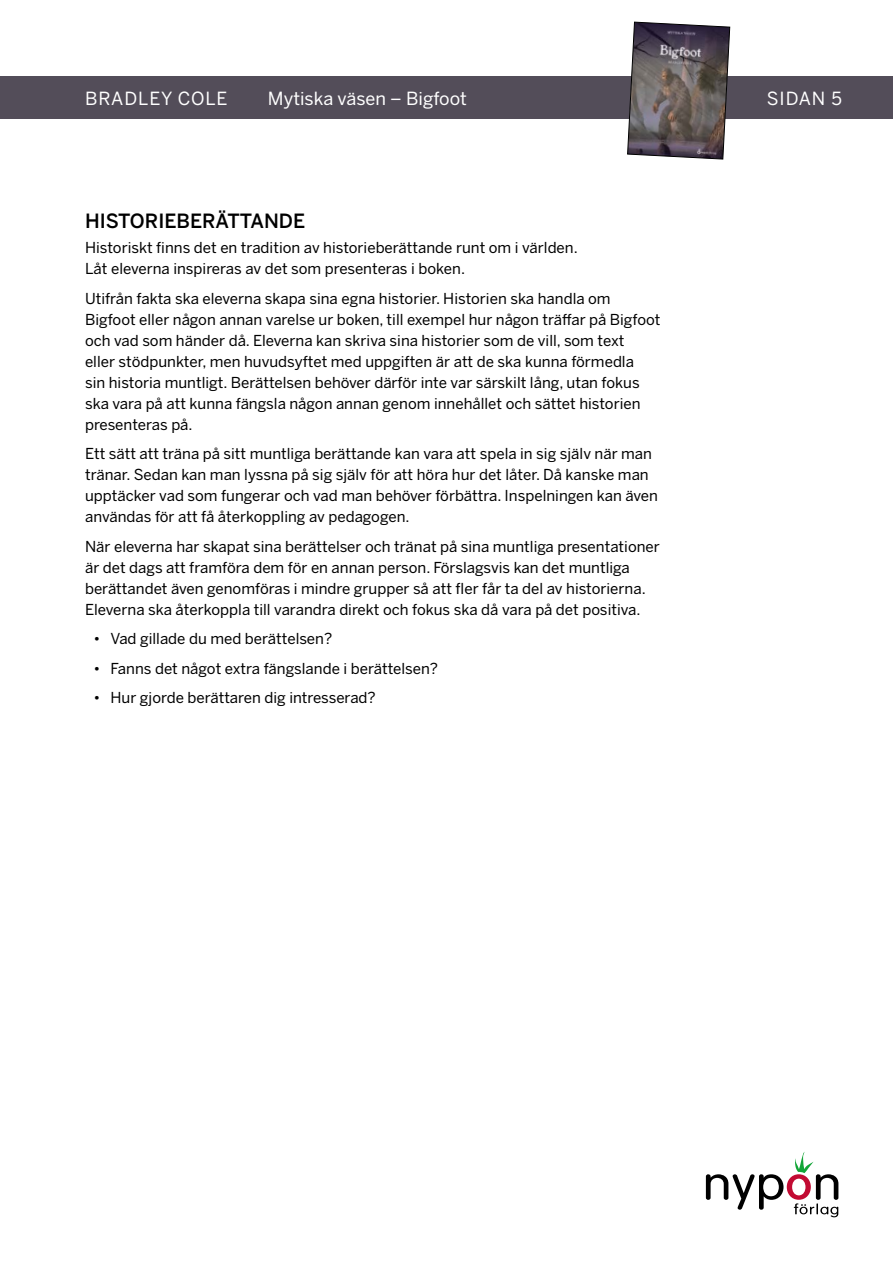
<style>
.page{position:relative;width:893px;height:1263px;background:#fff}
.page>*{position:absolute;margin:0;border:0;box-sizing:border-box;transform-origin:0 0}
.t1{font:500 19.5px "Benton Sans";color:#000}
.t2{font:18px "Benton Sans";color:#fff}
.t3{font:18px "Benton Sans";letter-spacing:.05em;color:#fff}
.t4{font:15px/21px "Benton Sans";color:#000}
</style>
<div class="page">
<svg style="left:706px;top:1152px;width:132px;height:65px"></svg>
<div style="left:0;top:77px;width:893px;height:42px;background:#534d59"></div>
<svg style="left:627px;top:21px;width:103px;height:139px;background:#696164"></svg>
<p class="t3" style="left:85px;top:87px;width:144px">BRADLEY COLE</p>
<p class="t2" style="left:268px;top:87px;width:201px">Mytiska väsen – Bigfoot</p>
<p class="t2" style="left:767px;top:87px;width:77px">SIDAN 5</p>
<h1 class="t1" style="left:85px;top:209px;width:222px">HISTORIEBERÄTTANDE</h1>
<p class="t4" style="left:85px;top:237px;width:494px">Historiskt finns det en tradition av historieberättande runt om i världen.<br>Låt eleverna inspireras av det som presenteras i boken.</p>
<p class="t4" style="left:85px;top:288px;width:577px">Utifrån fakta ska eleverna skapa sina egna historier. Historien ska handla om Bigfoot eller någon annan varelse ur boken, till exempel hur någon träffar på Bigfoot och vad som händer då. Eleverna kan skriva sina historier som de vill, som text<br>eller stödpunkter, men huvudsyftet med uppgiften är att de ska kunna förmedla<br>sin historia muntligt. Berättelsen behöver därför inte var särskilt lång, utan fokus ska vara på att kunna fängsla någon annan genom innehållet och sättet historien presenteras på.</p>
<p class="t4" style="left:85px;top:443px;width:574px">Ett sätt att träna på sitt muntliga berättande kan vara att spela in sig själv när man tränar. Sedan kan man lyssna på sig själv för att höra hur det låter. Då kanske man upptäcker vad som fungerar och vad man behöver förbättra. Inspelningen kan även användas för att få återkoppling av pedagogen.</p>
<p class="t4" style="left:85px;top:536px;width:576px">När eleverna har skapat sina berättelser och tränat på sina muntliga presentationer är det dags att framföra dem för en annan person. Förslagsvis kan det muntliga berättandet även genomföras i mindre grupper så att fler får ta del av historierna.<br>Eleverna ska återkoppla till varandra direkt och fokus ska då vara på det positiva.</p>
<p class="t4" style="left:94px;top:628px;width:240px">• Vad gillade du med berättelsen?</p>
<p class="t4" style="left:94px;top:658px;width:346px">• Fanns det något extra fängslande i berättelsen?</p>
<p class="t4" style="left:94px;top:687px;width:284px">• Hur gjorde berättaren dig intresserad?</p>
</div>
